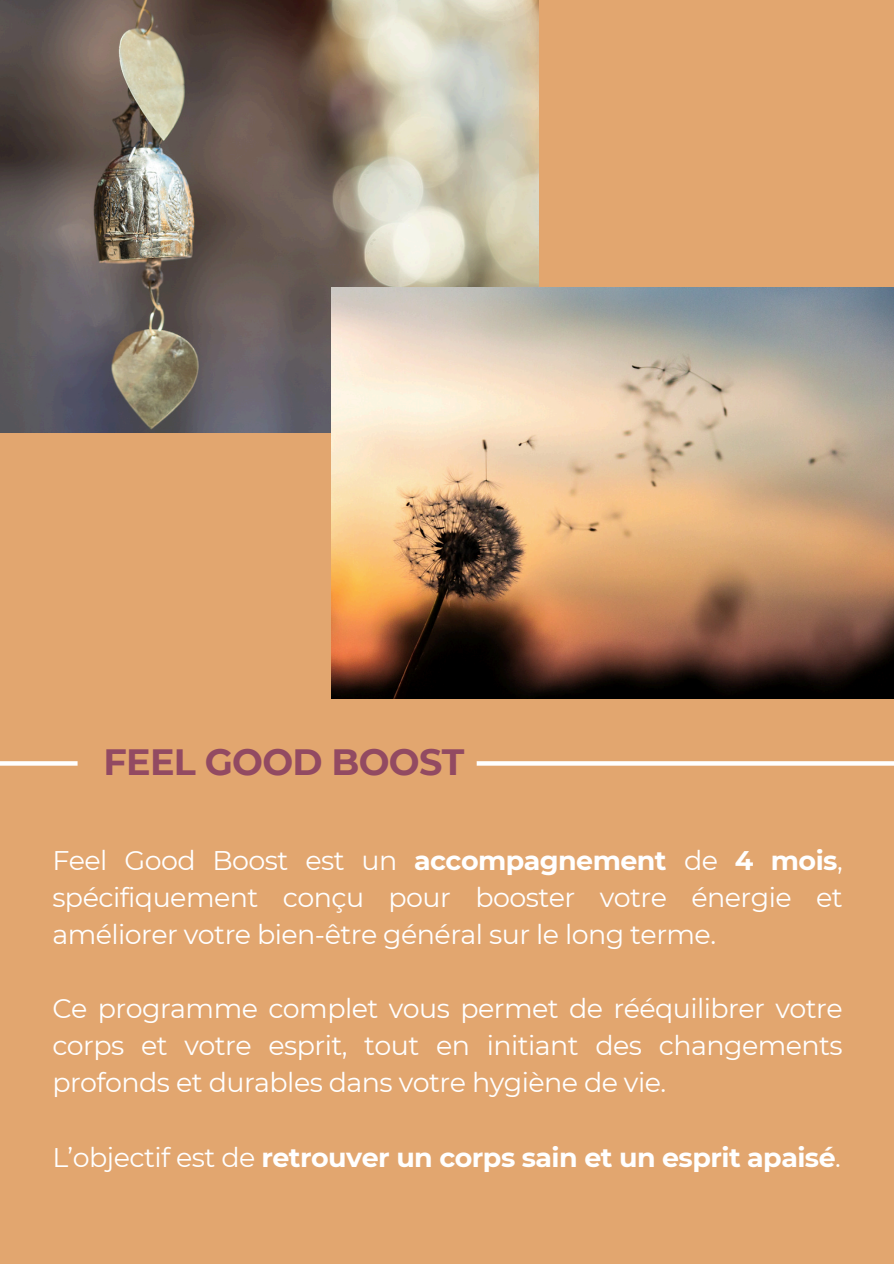
<style>
.page{position:relative;width:894px;height:1264px;background:#fff}
.page>*{position:absolute;margin:0;border:0;box-sizing:border-box;transform-origin:0 0}
.t1{font:700 36.6px "Montserrat";letter-spacing:-.02em;color:#924a62}
.t2{font:26.85px/37.2px "Montserrat";letter-spacing:-.02em;color:#fff;text-align:justify}
.t3{font:700 26.85px "Montserrat";letter-spacing:-.02em;color:#fff}
.s1{font-weight:700}
.s2{font-weight:400}
</style>
<div class="page">
<div style="left:0;top:0;width:893px;height:1263px;background:#e2a66f"></div>
<svg style="left:476px;top:761px;width:417px;height:4px;background:#fdfaf7"></svg>
<svg style="left:0;top:761px;width:78px;height:4px"></svg>
<img style="left:0;top:0;width:538px;height:432px">
<img style="left:331px;top:288px;width:561px;height:410px">
<p class="t1" style="left:104px;top:739px;width:362px">FEEL GOOD BOOST</p>
<p class="t2" style="left:52px;top:841px;width:791px">Feel Good Boost est un <span class="s1">accompagnement</span> de <span class="s1">4 mois</span>, spécifiquement conçu pour booster votre énergie et améliorer votre bien-être général sur le long terme.</p>
<h1 class="t2" style="left:52px;top:989px;width:791px">Ce programme complet vous permet de rééquilibrer votre corps et votre esprit, tout en initiant des changements profonds et durables dans votre hygiène de vie.</h1>
<p class="t3" style="left:52px;top:1140px;width:789px"><span class="s2">L’objectif est de</span> retrouver un corps sain et un esprit apaisé<span class="s2">.</span></p>
</div>
